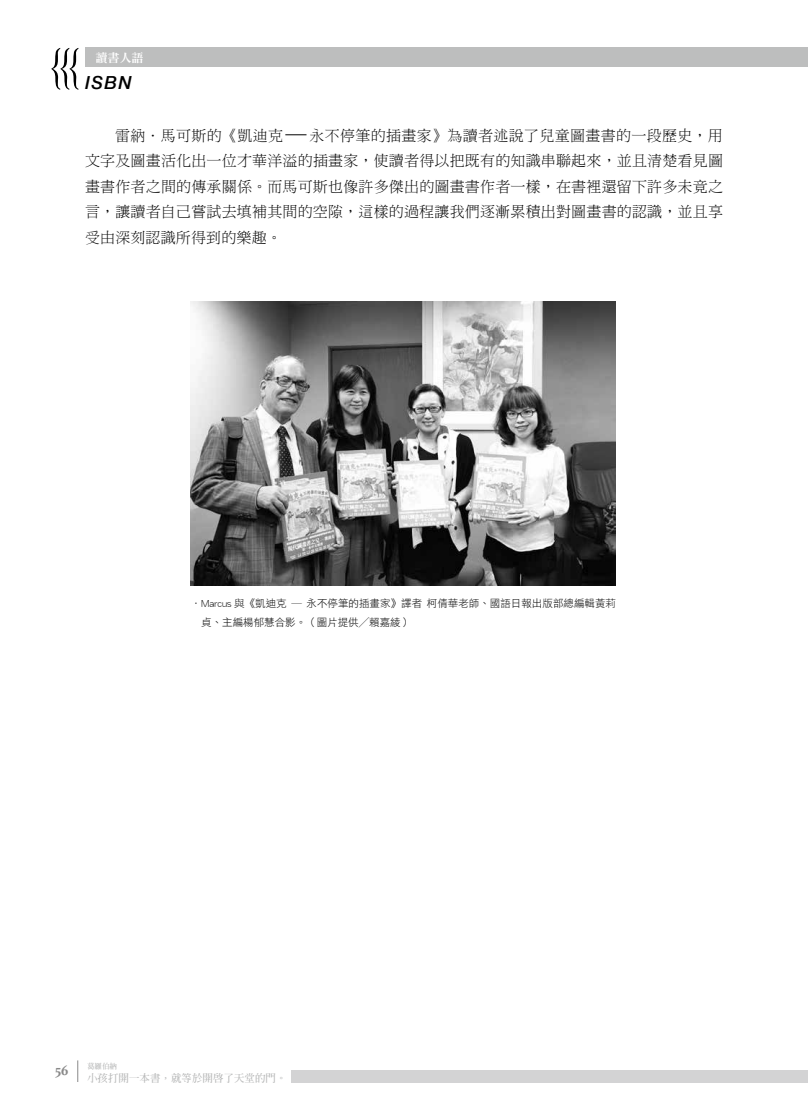
<style>
.page{position:relative;width:808px;height:1106px;background:#fff}
.page>*{position:absolute;margin:0;border:0;box-sizing:border-box;transform-origin:0 0}
.t1{font:italic 500 18px "Helvetica Neue";color:#000}
.t2{font:15px/25.5px "DF Ming Std W3";letter-spacing:.015em;color:#000;text-align:justify}
.t3{font:700 15px "Athelas";color:#898989}
.t4{font:12px "DF Ming Std W9";color:#fff}
.t5{font:10.5px/19.5px "DF Hei Std W3";color:#000}
.t6{font:700 10.5px "AR Ming B5 HK";color:#b5b6b6}
.t7{font:700 7.5px "AR Ming B5 HK";color:#b5b6b6}
</style>
<div class="page">
<div style="left:85px;top:48px;width:723px;height:19px;background:#bdbebe"></div>
<div style="left:291px;top:1069px;width:517px;height:13px;background:#d3d3d4"></div>
<svg style="left:77px;top:1060px;width:1px;height:22px"></svg>
<svg style="left:51px;top:48px;width:27px;height:42px"></svg>
<img style="left:191px;top:302px;width:425px;height:283px">
<svg style="left:285px;top:134px;width:21px;height:1px"></svg>
<p class="t4" style="left:96px;top:51px;width:49px">讀書人語</p>
<p class="t1" style="left:85px;top:68px;width:48px">ISBN</p>
<p class="t2" style="left:85px;top:122px;width:639px;text-indent:224px">永不停筆的插畫家》為讀者述說了兒童圖畫書的一段歷史，用文字及圖畫活化出一位才華洋溢的插畫家，使讀者得以把既有的知識串聯起來，並且清楚看見圖畫書作者之間的傳承關係。而馬可斯也像許多傑出的圖畫書作者一樣，在書裡還留下許多未竟之言，讓讀者自己嘗試去填補其間的空隙，這樣的過程讓我們逐漸累積出對圖畫書的認識，並且享受由深刻認識所得到的樂趣。</p>
<p class="t2" style="left:115px;top:122px;width:169px">雷納．馬可斯的《凱迪克</p>
<p class="t5" style="left:201px;top:593px;width:416px;text-indent:-10px">．Marcus 與《凱迪克 ─ 永不停筆的插畫家》譯者 柯倩華老師、國語日報出版部總編輯黃莉貞、主編楊郁慧合影。（圖片提供╱賴嘉綾）</p>
<p class="t3" style="left:55px;top:1057px;width:15px">56</p>
<p class="t7" style="left:87px;top:1062px;width:32px">葛羅伯納</p>
<p class="t6" style="left:87px;top:1072px;width:201px">小孩打開一本書，就等於開啟了天堂的門。</p>
</div>
